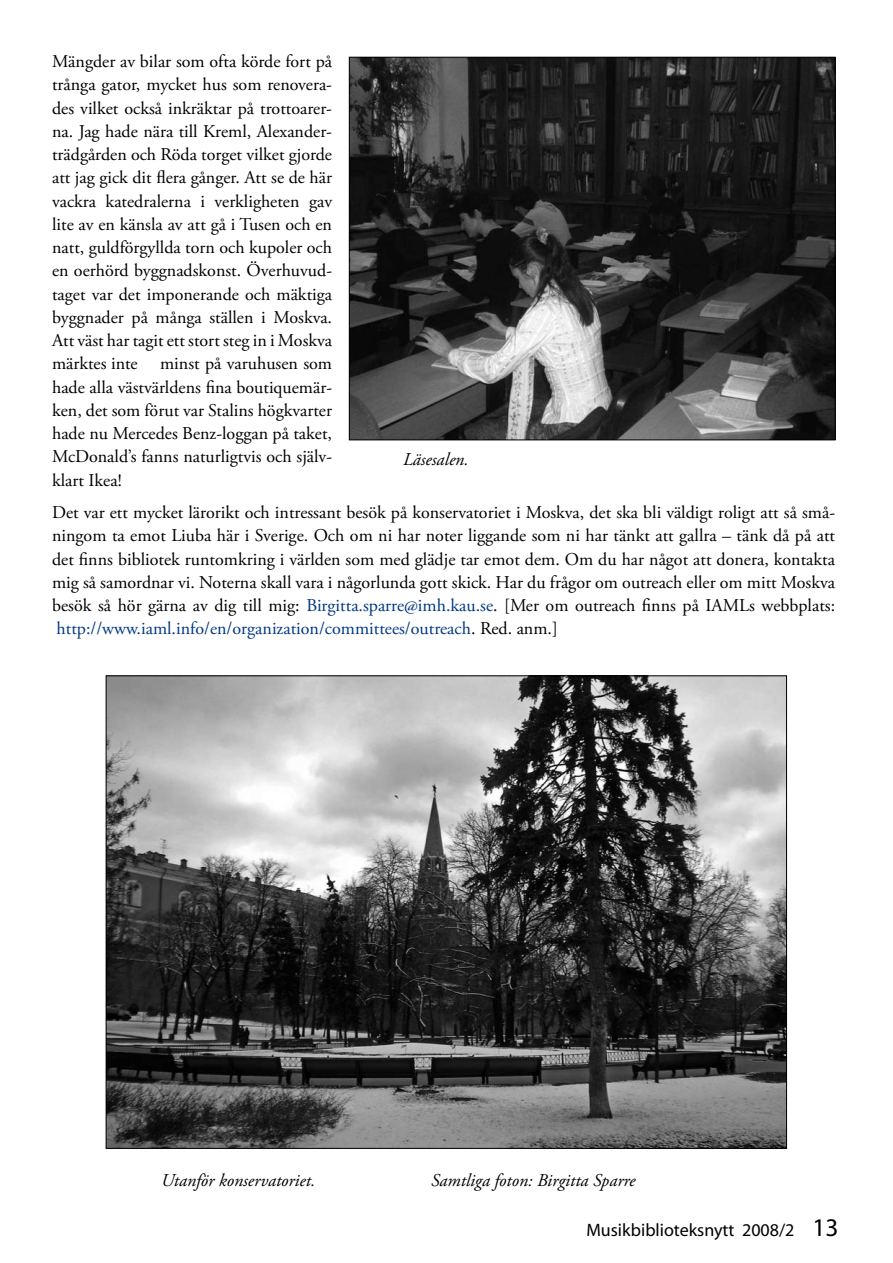
<style>
.page{position:relative;width:893px;height:1263px;background:#fff}
.page>*{position:absolute;margin:0;border:0;box-sizing:border-box;transform-origin:0 0}
.t1{font:18px/23.2px "Adobe Garamond Pro";color:#000;text-align:justify}
.t2{font:italic 18px "Adobe Garamond Pro";color:#000}
.t3{font:18px "Myriad";color:#000}
.s1{color:#003882}
.s2{font-size:25.5px}
</style>
<div class="page">
<img style="left:351px;top:59px;width:482px;height:379px">
<img style="left:108px;top:678px;width:677px;height:468px">
<p class="t1" style="left:52px;top:50px;width:282px">Mängder av bilar som ofta körde fort på trånga gator, mycket hus som renovera&shy;des vilket också inkräktar på trottoarer&shy;na. Jag hade nära till Kreml, Alexander&shy;trädgården och Röda torget vilket gjorde att jag gick dit flera gånger. Att se de här vackra katedralerna i verkligheten gav lite av en känsla av att gå i Tusen och en natt, guldförgyllda torn och kupoler och en oerhörd byggnadskonst. Överhuvud&shy;taget var det imponerande och mäktiga byggnader på många ställen i Moskva.<br>Att väst har tagit ett stort steg in i Moskva märktes inte minst på varuhusen som hade alla västvärldens fina boutiquemär&shy;ken, det som förut var Stalins högkvarter hade nu Mercedes Benz-loggan på taket, McDonald’s fanns naturligtvis och själv&shy;klart Ikea!</p>
<p class="t1" style="left:52px;top:501px;width:785px">Det var ett mycket lärorikt och intressant besök på konservatoriet i Moskva, det ska bli väldigt roligt att så små&shy;ningom ta emot Liuba här i Sverige. Och om ni har noter liggande som ni har tänkt att gallra – tänk då på att det finns bibliotek runtomkring i världen som med glädje tar emot dem. Om du har något att donera, kontakta mig så samordnar vi. Noterna skall vara i någorlunda gott skick. Har du frågor om outreach eller om mitt Moskva besök så hör gärna av dig till mig: <span class="s1">Birgitta.sparre@imh.kau.se</span>. [Mer om outreach finns på IAMLs webbplats: <span class="s1">http://www.iaml.info/en/organization/committees/outreach</span>. Red. anm.]</p>
<p class="t2" style="left:403px;top:448px;width:67px">Läsesalen.</p>
<p class="t2" style="left:161px;top:1170px;width:156px">Utanför konservatoriet.</p>
<p class="t2" style="left:431px;top:1170px;width:206px">Samtliga foton: Birgitta Sparre</p>
<p class="t3" style="left:586px;top:1221px;width:254px">Musikbiblioteksnytt 2008/2 <span class="s2">13</span></p>
</div>
